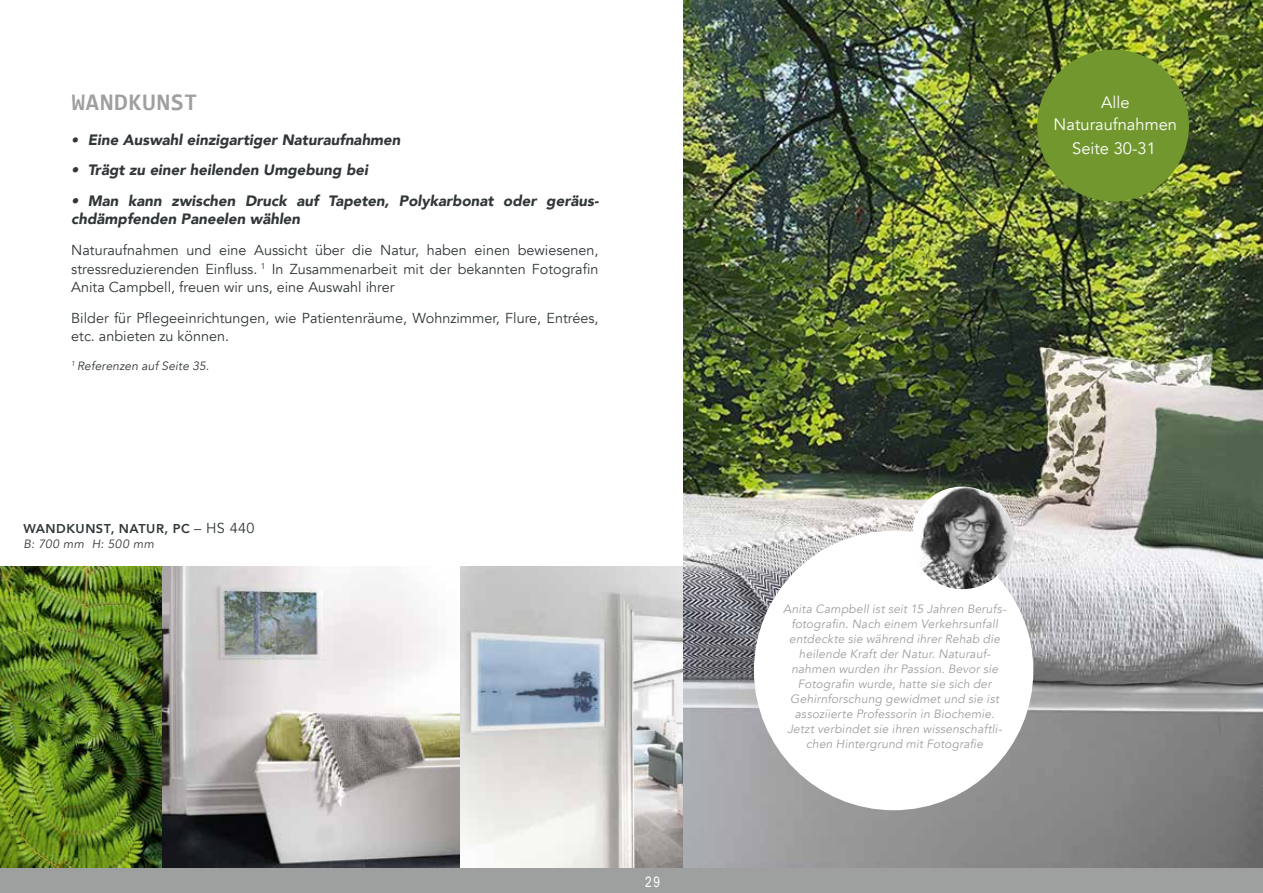
<style>
.page{position:relative;width:1263px;height:893px;background:#fff}
.page>*{position:absolute;margin:0;border:0;box-sizing:border-box;transform-origin:0 0}
.t1{font:700 24px "Consolas";letter-spacing:.04em;color:#9e9f9f}
.t2{font:16.5px/21.8px "Avenir";color:#fff;text-align:center}
.t3{font:italic 900 15px/18px "Avenir";color:#313739}
.t4{font:14.4px/18.3px "Avenir";color:#313739;text-align:justify}
.t5{font:14.4px "Arial Narrow";color:#fff}
.t6{font:800 12.75px "Avenir";letter-spacing:.04em;color:#313739}
.t7{font:italic 12px/15px "Avenir";letter-spacing:.015em;color:#9e9f9f;text-align:center}
.t8{font:italic 12px "Avenir";letter-spacing:.015em;color:#313739}
.t9{font:italic 12px "Avenir";letter-spacing:.04em;color:#313739}
.s1{font-weight:800;font-size:14.4px}
.s2{font-weight:400;font-size:14.4px}
</style>
<div class="page">
<img style="left:460px;top:567px;width:224px;height:301px">
<img style="left:0;top:567px;width:163px;height:301px">
<img style="left:163px;top:567px;width:296px;height:301px">
<img style="left:684px;top:0;width:579px;height:868px">
<div style="left:0;top:868px;width:1263px;height:25px;background:#9e9f9f"></div>
<div style="left:1037px;top:50px;width:152px;height:151px;background:#71972e;border-radius:50%"></div>
<div style="left:754px;top:531px;width:279px;height:279px;background:#fff;border-radius:50%"></div>
<img style="left:913px;top:487px;width:100px;height:102px">
<h1 class="t1" style="left:72px;top:86px;width:127px">WANDKUNST</h1>
<h2 class="t2" style="left:1053px;top:92px;width:125px">Alle<br>Naturaufnahmen</h2>
<h2 class="t2" style="left:1072px;top:138px;width:85px">Seite 30-31</h2>
<p class="t3" style="left:71px;top:130px;width:331px"><span class="s1">•</span> Eine Auswahl einzigartiger Naturaufnahmen</p>
<p class="t3" style="left:71px;top:161px;width:298px">• Trägt zu einer heilenden Umgebung bei</p>
<p class="t3" style="left:71px;top:192px;width:529px">• Man kann zwischen Druck auf Tapeten, Polykarbonat oder geräus&shy;chdämpfenden Paneelen wählen</p>
<p class="t4" style="left:71px;top:241px;width:529px">Naturaufnahmen und eine Aussicht über die Natur, haben einen bewiesenen, stressreduzierenden Einfluss. <sup>1</sup> In Zusammenarbeit mit der bekannten Fotografin Anita Campbell, freuen wir uns, eine Auswahl ihrer</p>
<p class="t4" style="left:71px;top:309px;width:529px">Bilder für Pflegeeinrichtungen, wie Patientenräume, Wohnzimmer, Flure, Entrées, etc. anbieten zu können.</p>
<p class="t8" style="left:71px;top:359px;width:139px"><sup>1</sup> Referenzen auf Seite 35.</p>
<p class="t6" style="left:23px;top:519px;width:233px">WANDKUNST, NATUR, PC <span class="s2">– HS 440</span></p>
<p class="t9" style="left:23px;top:537px;width:132px">B: 700 mm H: 500 mm</p>
<p class="t5" style="left:645px;top:871px;width:16px">29</p>
<p class="t7" style="left:783px;top:602px;width:224px">Anita Campbell ist seit 15 Jahren Berufs&shy;fotografin. Nach einem Verkehrsunfall entdeckte sie während ihrer Rehab die heilende Kraft der Natur. Naturauf&shy;nahmen wurden ihr Passion. Bevor sie Fotografin wurde, hatte sie sich der Gehirnforschung gewidmet und sie ist assoziierte Professorin in Biochemie.<br>Jetzt verbindet sie ihren wissenschaftli&shy;chen Hintergrund mit Fotografie</p>
</div>
